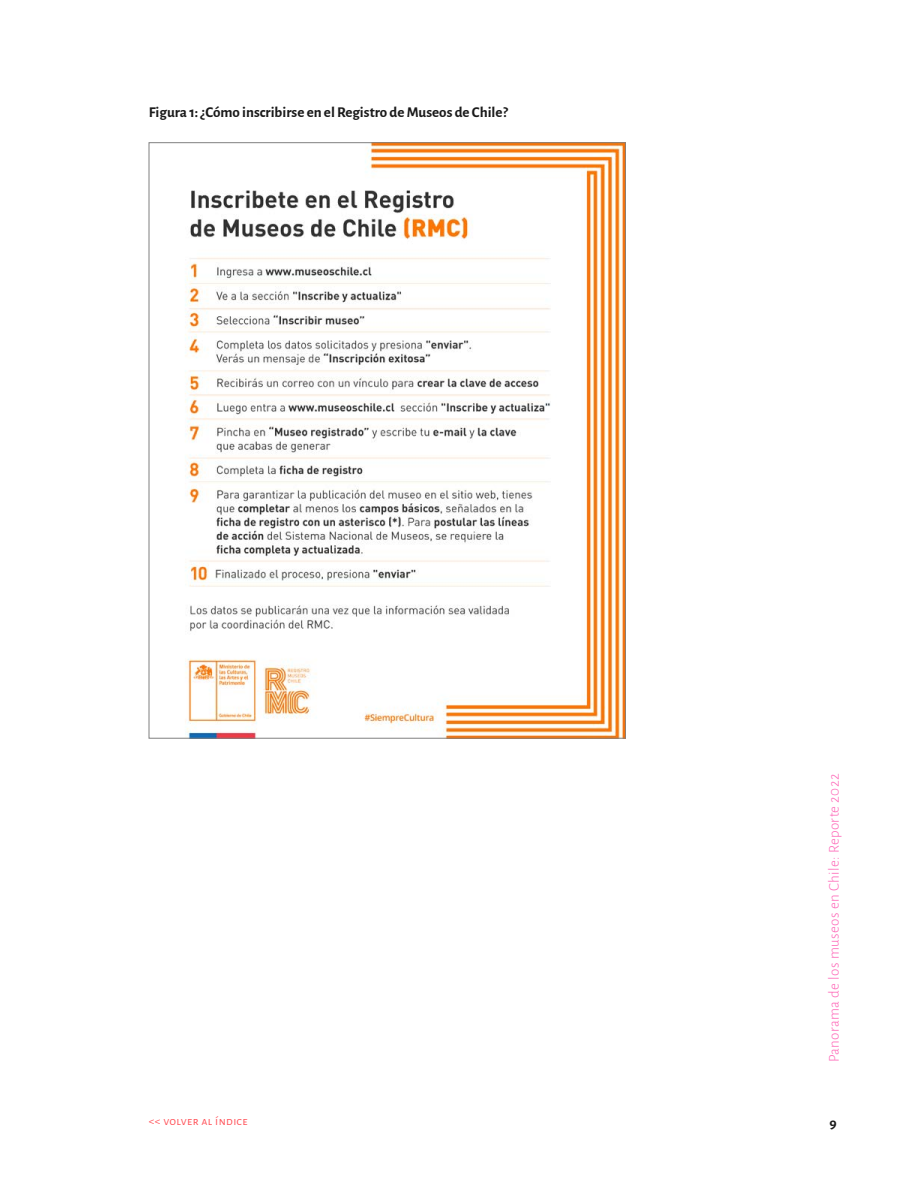
<style>
.page{position:relative;width:918px;height:1188px;background:#fff}
.page>*{position:absolute;margin:0;border:0;box-sizing:border-box;transform-origin:0 0}
.t1{font:700 15px "Alegreya Sans";color:#1a1a1a}
.t2{font:300 15px "Alegreya Sans";letter-spacing:.025em;color:#fe60b4}
.t3{font:12px "Alegreya Sans";color:#ff5158}
</style>
<div class="page">
<img style="left:185px;top:144px;width:439px;height:592px">
<p class="t1" style="left:149px;top:101px;width:360px">Figura 1: ¿Cómo inscribirse en el Registro de Museos de Chile?</p>
<p class="t2" style="left:824px;top:1062px;width:290px;rotate:-90deg">Panorama de los museos en Chile: Reporte 2022</p>
<p class="t3" style="left:149px;top:1113px;width:100px">&lt;&lt; volver al índice</p>
<p class="t1" style="left:829px;top:1112px;width:9px">9</p>
</div>
